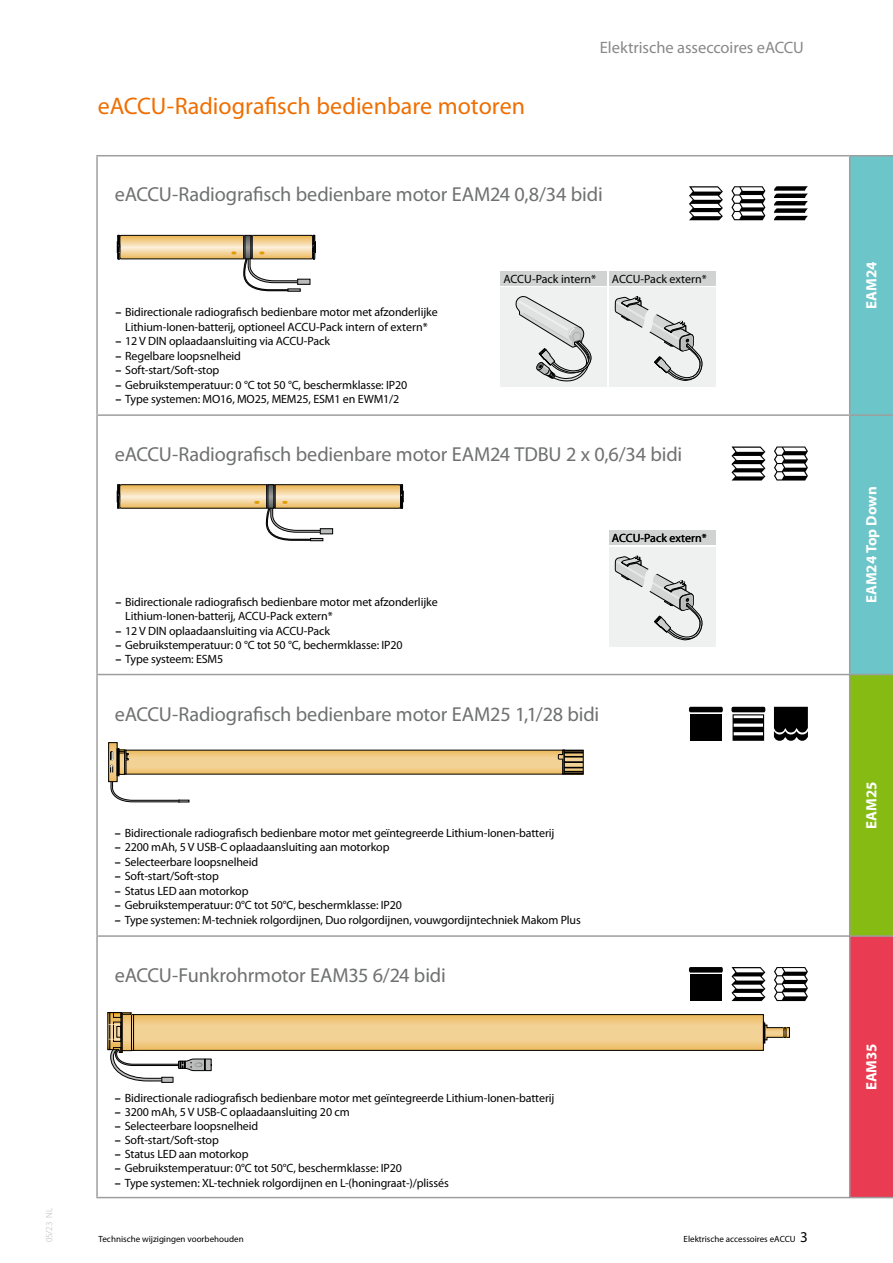
<style>
.page{position:relative;width:893px;height:1263px;background:#fff}
.page>*{position:absolute;margin:0;border:0;box-sizing:border-box;transform-origin:0 0}
.t1{font:24px "Myriad Pro";color:#ef6e00}
.t2{font:20.25px "Myriad Pro";letter-spacing:-.01em;color:#6f7070}
.t3{font:16.5px "Myriad Pro";letter-spacing:-.005em;color:#878988}
.t4{font:700 15px "Myriad Pro";color:#fff}
.t5{font:12px/14.4px "Myriad Pro";letter-spacing:-.01em;color:#000;text-align:center}
.t6{font:9px "Myriad Pro";color:#000}
.t7{font:300 9px "Myriad Pro";color:#b1b4b4}
.s1{font-weight:700}
.s2{font-size:15px}
</style>
<div class="page">
<div style="left:850px;top:156px;width:43px;height:518px;background:#6cc5c8"></div>
<div style="left:850px;top:674px;width:43px;height:262px;background:#85bb12"></div>
<div style="left:850px;top:936px;width:43px;height:261px;background:#e93b51"></div>
<hr style="left:96px;top:155px;width:754px;height:1px;background:#9d9e9e">
<hr style="left:96px;top:156px;width:2px;height:258px;background:#9d9e9e">
<hr style="left:849px;top:156px;width:1px;height:258px;background:#9d9e9e">
<hr style="left:96px;top:416px;width:2px;height:258px;background:#9d9e9e">
<hr style="left:849px;top:416px;width:1px;height:258px;background:#9d9e9e">
<hr style="left:96px;top:675px;width:2px;height:260px;background:#9d9e9e">
<hr style="left:849px;top:675px;width:1px;height:260px;background:#9d9e9e">
<hr style="left:96px;top:937px;width:2px;height:260px;background:#9d9e9e">
<hr style="left:849px;top:937px;width:1px;height:260px;background:#9d9e9e">
<hr style="left:96px;top:414px;width:754px;height:2px;background:#9d9e9e">
<hr style="left:850px;top:414px;width:43px;height:2px;background:#9d9e9e">
<hr style="left:96px;top:674px;width:754px;height:1px;background:#9d9e9e">
<hr style="left:850px;top:674px;width:43px;height:1px;background:#9d9e9e">
<hr style="left:96px;top:935px;width:754px;height:2px;background:#9d9e9e">
<hr style="left:850px;top:935px;width:43px;height:2px;background:#9d9e9e">
<hr style="left:96px;top:1197px;width:754px;height:1px;background:#9d9e9e">
<hr style="left:850px;top:1197px;width:43px;height:1px;background:#9d9e9e">
<hr style="left:850px;top:155px;width:43px;height:1px;background:#9d9e9e">
<svg style="left:117px;top:235px;width:199px;height:56px"></svg>
<svg style="left:117px;top:484px;width:287px;height:57px"></svg>
<div style="left:109px;top:743px;width:8px;height:39px;background:#eec06b"></div>
<svg style="left:110px;top:748px;width:473px;height:54px"></svg>
<svg style="left:211px;top:1016px;width:550px;height:32px;background:#f1cc88"></svg>
<div style="left:133px;top:1014px;width:630px;height:36px;border:1px solid #000"></div>
<svg style="left:763px;top:1022px;width:27px;height:21px"></svg>
<svg style="left:109px;top:1012px;width:102px;height:70px"></svg>
<svg style="left:689px;top:186px;width:34px;height:34px"></svg>
<svg style="left:731px;top:186px;width:34px;height:34px"></svg>
<svg style="left:774px;top:186px;width:34px;height:34px"></svg>
<svg style="left:731px;top:446px;width:34px;height:34px"></svg>
<svg style="left:774px;top:446px;width:34px;height:34px"></svg>
<div style="left:690px;top:714px;width:32px;height:27px;background:#000"></div>
<svg style="left:688px;top:707px;width:35px;height:5px"></svg>
<svg style="left:731px;top:707px;width:35px;height:34px"></svg>
<svg style="left:774px;top:707px;width:34px;height:34px"></svg>
<div style="left:690px;top:974px;width:32px;height:27px;background:#000"></div>
<svg style="left:688px;top:967px;width:35px;height:5px"></svg>
<svg style="left:731px;top:967px;width:34px;height:34px"></svg>
<svg style="left:774px;top:967px;width:34px;height:34px"></svg>
<div style="left:609px;top:288px;width:106px;height:99px;background:#eff0f0"></div>
<svg style="left:615px;top:297px;width:88px;height:84px"></svg>
<div style="left:500px;top:288px;width:107px;height:99px;background:#eff0f0"></div>
<svg style="left:515px;top:296px;width:77px;height:86px"></svg>
<div style="left:609px;top:271px;width:106px;height:15px;background:#d1d2d2"></div>
<div style="left:500px;top:271px;width:107px;height:15px;background:#d1d2d2"></div>
<div style="left:609px;top:547px;width:106px;height:99px;background:#eff0f0"></div>
<svg style="left:615px;top:556px;width:88px;height:84px"></svg>
<div style="left:609px;top:530px;width:106px;height:15px;background:#d1d2d2"></div>
<p class="t7" style="left:44px;top:1242px;width:36px;rotate:-90deg">05/23 NL</p>
<h1 class="t1" style="left:98px;top:91px;width:429px">eACCU-Radiografisch bedienbare motoren</h1>
<h3 class="t3" style="left:600px;top:37px;width:205px">Elektrische asseccoires eACCU</h3>
<h2 class="t2" style="left:115px;top:181px;width:489px">eACCU-Radiografisch bedienbare motor EAM24 0,8/34 bidi</h2>
<p class="t5" style="left:115px;top:305px;width:324px"><span class="s1">–</span> Bidirectionale radiografisch bedienbare motor met afzonderlijke<br>Lithium-Ionen-batterij, optioneel ACCU-Pack intern of extern*</p>
<p class="t5" style="left:115px;top:334px;width:216px"><span class="s1">–</span> 12 V DIN oplaadaansluiting via ACCU-Pack</p>
<p class="t5" style="left:115px;top:348px;width:127px"><span class="s1">–</span> Regelbare loopsnelheid</p>
<p class="t5" style="left:115px;top:363px;width:105px"><span class="s1">–</span> Soft-start/Soft-stop</p>
<p class="t5" style="left:115px;top:377px;width:293px"><span class="s1">–</span> Gebruikstemperatuur: 0 °C tot 50 °C, beschermklasse: IP20</p>
<p class="t5" style="left:115px;top:392px;width:286px"><span class="s1">–</span> Type systemen: MO16, MO25, MEM25, ESM1 en EWM1/2</p>
<p class="t5" style="left:503px;top:271px;width:94px">ACCU-Pack intern*</p>
<p class="t5" style="left:612px;top:271px;width:96px">ACCU-Pack extern*</p>
<h2 class="t2" style="left:115px;top:442px;width:569px">eACCU-Radiografisch bedienbare motor EAM24 TDBU 2 x 0,6/34 bidi</h2>
<p class="t5" style="left:612px;top:531px;width:96px">ACCU-Pack extern*</p>
<p class="t5" style="left:125px;top:594px;width:314px;text-align:left;text-indent:-10px"><span class="s1">–</span> Bidirectionale radiografisch bedienbare motor met afzonderlijke<br>Lithium-Ionen-batterij, ACCU-Pack extern*</p>
<p class="t5" style="left:115px;top:623px;width:216px"><span class="s1">–</span> 12 V DIN oplaadaansluiting via ACCU-Pack</p>
<p class="t5" style="left:115px;top:638px;width:289px"><span class="s1">–</span> Gebruikstemperatuur: 0 °C tot 50 °C, bechermklasse: IP20</p>
<p class="t5" style="left:115px;top:652px;width:109px"><span class="s1">–</span> Type systeem: ESM5</p>
<h2 class="t2" style="left:115px;top:702px;width:486px">eACCU-Radiografisch bedienbare motor EAM25 1,1/28 bidi</h2>
<p class="t5" style="left:115px;top:825px;width:441px"><span class="s1">–</span> Bidirectionale radiografisch bedienbare motor met geïntegreerde Lithium-Ionen-batterij</p>
<p class="t5" style="left:115px;top:840px;width:276px"><span class="s1">–</span> 2200 mAh, 5 V USB-C oplaadaansluiting aan motorkop</p>
<p class="t5" style="left:115px;top:854px;width:145px"><span class="s1">–</span> Selecteerbare loopsnelheid</p>
<p class="t5" style="left:115px;top:869px;width:105px"><span class="s1">–</span> Soft-start/Soft-stop</p>
<p class="t5" style="left:115px;top:883px;width:135px"><span class="s1">–</span> Status LED aan motorkop</p>
<p class="t5" style="left:115px;top:898px;width:289px"><span class="s1">–</span> Gebruikstemperatuur: 0°C tot 50°C, beschermklasse: IP20</p>
<p class="t5" style="left:115px;top:912px;width:467px"><span class="s1">–</span> Type systemen: M-techniek rolgordijnen, Duo rolgordijnen, vouwgordijntechniek Makom Plus</p>
<h2 class="t2" style="left:115px;top:962px;width:333px">eACCU-Funkrohrmotor EAM35 6/24 bidi</h2>
<p class="t5" style="left:115px;top:1090px;width:441px"><span class="s1">–</span> Bidirectionale radiografisch bedienbare motor met geïntegreerde Lithium-Ionen-batterij</p>
<p class="t5" style="left:115px;top:1104px;width:236px"><span class="s1">–</span> 3200 mAh, 5 V USB-C oplaadaansluiting 20 cm</p>
<p class="t5" style="left:115px;top:1119px;width:145px"><span class="s1">–</span> Selecteerbare loopsnelheid</p>
<p class="t5" style="left:115px;top:1133px;width:105px"><span class="s1">–</span> Soft-start/Soft-stop</p>
<p class="t5" style="left:115px;top:1147px;width:135px"><span class="s1">–</span> Status LED aan motorkop</p>
<p class="t5" style="left:115px;top:1161px;width:289px"><span class="s1">–</span> Gebruikstemperatuur: 0°C tot 50°C, beschermklasse: IP20</p>
<p class="t5" style="left:115px;top:1175px;width:335px"><span class="s1">–</span> Type systemen: XL-techniek rolgordijnen en L-(honingraat-)/plissés</p>
<p class="t6" style="left:99px;top:1233px;width:147px">Technische wijzigingen voorbehouden</p>
<p class="t6" style="left:684px;top:1233px;width:126px">Elektrische accessoires eACCU <span class="s2">3</span></p>
<p class="t4" style="left:862px;top:309px;width:49px;rotate:-90deg">EAM24</p>
<p class="t4" style="left:862px;top:603px;width:118px;rotate:-90deg">EAM24 Top Down</p>
<p class="t4" style="left:862px;top:829px;width:49px;rotate:-90deg">EAM25</p>
<p class="t4" style="left:862px;top:1090px;width:49px;rotate:-90deg">EAM35</p>
</div>
